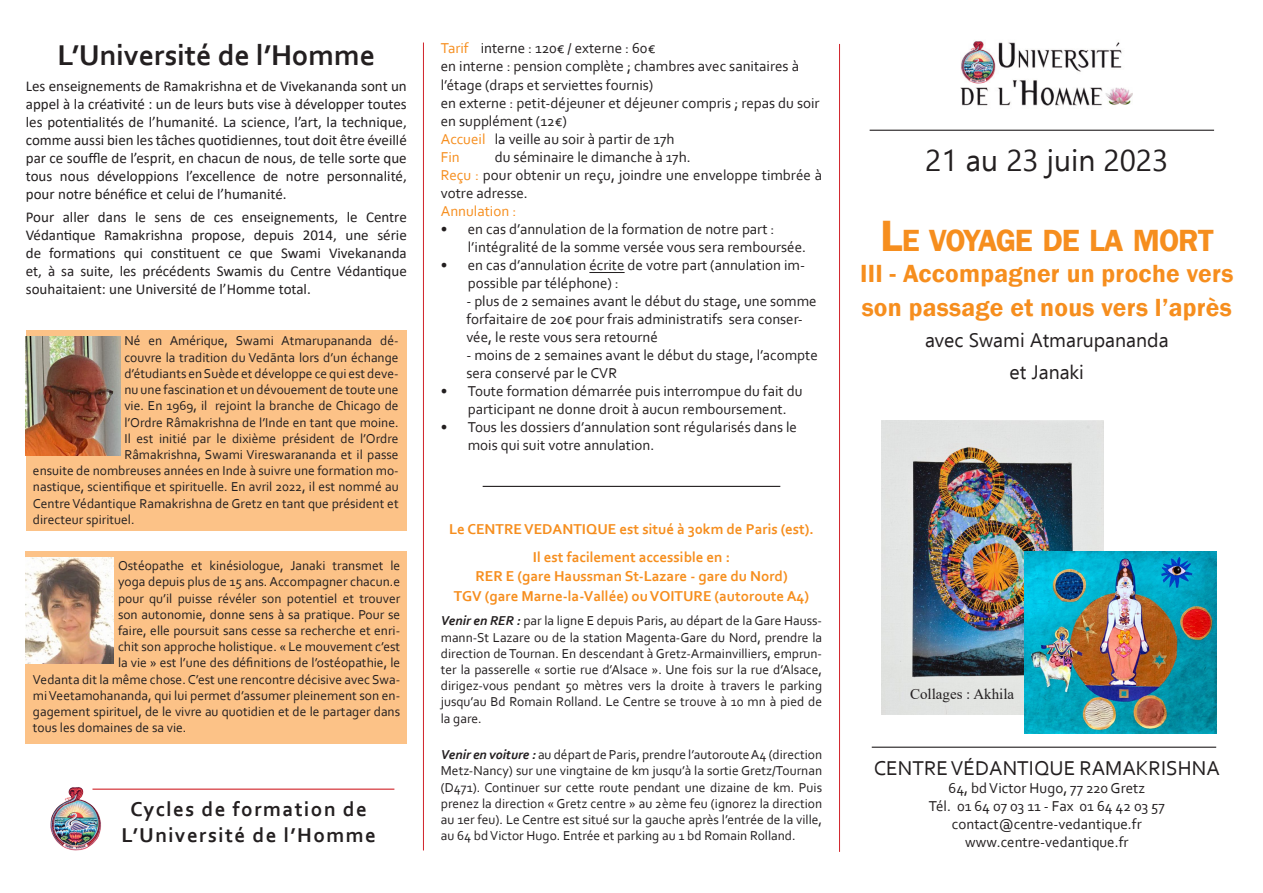
<style>
.page{position:relative;width:1263px;height:893px;background:#fff}
.page>*{position:absolute;margin:0;border:0;box-sizing:border-box;transform-origin:0 0}
.t1{font:600 31.5px "Franklin Gothic";letter-spacing:-.03em;color:#f68e1e}
.t2{font:700 30px "Corbel";color:#231f20}
.t3{font:30px "Ebrima";color:#231f20}
.t4{font:600 25.5px/34.2px "Franklin Gothic";letter-spacing:.01em;color:#f68e1e}
.t5{font:700 21px "Corbel";letter-spacing:.07em;color:#231f20}
.t6{font:21px "Corbel";color:#231f20}
.t7{font:19.5px "Ebrima";color:#231f20}
.t8{font:15px/18px "Corbel";color:#231f20}
.t9{font:15px/18px "Calibri";color:#231f20;text-align:justify}
.t10{font:700 15px "Corbel";color:#f68e1e}
.t11{font:15px "Times New Roman";color:#231f20}
.t12{font:15px "Corbel";color:#f68e1e}
.t13{font:13.5px/16.2px "Corbel";color:#231f20;text-align:justify}
.s1{color:#f68e1e}
.s2{font-weight:700;font-style:italic}
.s3{font-size:45px}
</style>
<div class="page">
<hr style="left:870px;top:130px;width:344px;height:1px;background:#231f20">
<hr style="left:839px;top:44px;width:1px;height:808px;background:#d1232a">
<img style="left:50px;top:787px;width:53px;height:63px">
<hr style="left:872px;top:747px;width:344px;height:1px;background:#231f20">
<hr style="left:92px;top:789px;width:302px;height:1px;background:#d1232a">
<hr style="left:423px;top:43px;width:1px;height:807px;background:#d1232a">
<img style="left:960px;top:41px;width:173px;height:65px">
<div style="left:26px;top:330px;width:380px;height:200px;background:#fcc287"></div>
<img style="left:881px;top:421px;width:222px;height:294px">
<img style="left:25px;top:336px;width:95px;height:119px">
<img style="left:1024px;top:551px;width:192px;height:183px">
<div style="left:26px;top:551px;width:381px;height:193px;background:#fcc287"></div>
<img style="left:26px;top:558px;width:88px;height:105px">
<hr style="left:483px;top:486px;width:297px;height:1px;background:#231f20">
<hr style="left:589px;top:272px;width:36px;height:1px;background:#231f20">
<p class="t2" style="left:58px;top:36px;width:319px">L’Université de l’Homme</p>
<p class="t9" style="left:26px;top:77px;width:382px">Les enseignements de Ramakrishna et de Vivekananda sont un appel à la créativité : un de leurs buts vise à développer toutes les potentialités de l’humanité. La science, l’art, la technique, comme aussi bien les tâches quotidiennes, tout doit être éveillé par ce souffle de l’esprit, en chacun de nous, de telle sorte que tous nous développions l’excellence de notre personnalité, pour notre bénéfice et celui de l’humanité.</p>
<p class="t9" style="left:26px;top:207px;width:382px">Pour aller dans le sens de ces enseignements, le Centre Védantique Ramakrishna propose, depuis 2014, une série de formations qui constituent ce que Swami Vivekananda et, à sa suite, les précédents Swamis du Centre Védantique souhaitaient: une Université de l’Homme total.</p>
<p class="t13" style="left:124px;top:333px;width:276px">Né en Amérique, Swami Atmarupananda dé-</p>
<p class="t13" style="left:124px;top:349px;width:276px">couvre la tradition du Vedānta lors d’un échange</p>
<p class="t13" style="left:124px;top:365px;width:276px">d’étudiants en Suède et développe ce qui est deve-</p>
<p class="t13" style="left:124px;top:381px;width:276px">nu une fascination et un dévouement de toute une</p>
<p class="t13" style="left:124px;top:397px;width:276px">vie. En 1969, il rejoint la branche de Chicago de</p>
<p class="t13" style="left:124px;top:414px;width:276px">l’Ordre Râmakrishna de l’Inde en tant que moine.</p>
<p class="t13" style="left:124px;top:430px;width:276px">Il est initié par le dixième président de l’Ordre</p>
<p class="t13" style="left:124px;top:446px;width:276px">Râmakrishna, Swami Vireswarananda et il passe</p>
<p class="t13" style="left:33px;top:462px;width:367px">ensuite de nombreuses années en Inde à suivre une formation mo-</p>
<p class="t13" style="left:33px;top:478px;width:367px">nastique, scientifique et spirituelle. En avril 2022, il est nommé au</p>
<p class="t13" style="left:33px;top:495px;width:367px">Centre Védantique Ramakrishna de Gretz en tant que président et</p>
<p class="t13" style="left:33px;top:511px;width:103px">directeur spirituel.</p>
<p class="t13" style="left:118px;top:557px;width:284px">Ostéopathe et kinésiologue, Janaki transmet le</p>
<p class="t13" style="left:118px;top:574px;width:284px">yoga depuis plus de 15 ans. Accompagner chacun.e</p>
<p class="t13" style="left:118px;top:590px;width:284px">pour qu’il puisse révéler son potentiel et trouver</p>
<p class="t13" style="left:118px;top:606px;width:284px">son autonomie, donne sens à sa pratique. Pour se</p>
<p class="t13" style="left:118px;top:622px;width:284px">faire, elle poursuit sans cesse sa recherche et enri-</p>
<p class="t13" style="left:118px;top:638px;width:284px">chit son approche holistique. « Le mouvement c’est</p>
<p class="t13" style="left:118px;top:655px;width:284px">la vie » est l’une des définitions de l’ostéopathie, le</p>
<p class="t13" style="left:33px;top:671px;width:369px">Vedanta dit la même chose. C’est une rencontre décisive avec Swa-</p>
<p class="t13" style="left:33px;top:687px;width:369px">mi Veetamohananda, qui lui permet d’assumer pleinement son en-</p>
<p class="t13" style="left:33px;top:703px;width:369px">gagement spirituel, de le vivre au quotidien et de le partager dans</p>
<p class="t13" style="left:33px;top:719px;width:155px">tous les domaines de sa vie.</p>
<p class="t5" style="left:130px;top:796px;width:238px">Cycles de formation de</p>
<p class="t5" style="left:121px;top:822px;width:256px">L’Université de l’Homme</p>
<p class="t8" style="left:441px;top:39px;width:216px"><span class="s1">Tarif</span> interne : 120€ / externe : 60€</p>
<p class="t8" style="left:441px;top:57px;width:380px">en interne : pension complète ; chambres avec sanitaires à l’étage (draps et serviettes fournis)<br>en externe : petit-déjeuner et déjeuner compris ; repas du soir en supplément (12€)<br><span class="s1">Accueil</span> la veille au soir à partir de 17h</p>
<p class="t12" style="left:441px;top:147px;width:20px">Fin</p>
<p class="t8" style="left:495px;top:147px;width:197px">du séminaire le dimanche à 17h.</p>
<p class="t8" style="left:441px;top:165px;width:383px"><span class="s1">Reçu :</span> pour obtenir un reçu, joindre une enveloppe timbrée à votre adresse.</p>
<p class="t12" style="left:441px;top:201px;width:77px">Annulation :</p>
<p class="t8" style="left:468px;top:219px;width:340px;text-indent:-27px">• en cas d’annulation de la formation de notre part : l’intégralité de la somme versée vous sera remboursée.</p>
<p class="t8" style="left:468px;top:255px;width:339px;text-indent:-27px">• en cas d’annulation écrite de votre part (annulation im&shy;possible par téléphone) :</p>
<p class="t8" style="left:466px;top:291px;width:352px">- plus de 2 semaines avant le début du stage, une somme forfaitaire de 20€ pour frais administratifs sera conser&shy;vée, le reste vous sera retourné</p>
<p class="t8" style="left:466px;top:345px;width:353px">- moins de 2 semaines avant le début du stage, l’acompte sera conservé par le CVR</p>
<p class="t8" style="left:468px;top:381px;width:336px;text-indent:-27px">• Toute formation démarrée puis interrompue du fait du participant ne donne droit à aucun remboursement.</p>
<p class="t8" style="left:468px;top:417px;width:331px;text-indent:-27px">• Tous les dossiers d’annulation sont régularisés dans le mois qui suit votre annulation.</p>
<p class="t10" style="left:449px;top:520px;width:366px">Le CENTRE VEDANTIQUE est situé à 30km de Paris (est).</p>
<p class="t10" style="left:533px;top:548px;width:199px">Il est facilement accessible en :</p>
<p class="t10" style="left:475px;top:567px;width:314px">RER E (gare Haussman St-Lazare - gare du Nord)</p>
<p class="t10" style="left:454px;top:586px;width:357px">TGV (gare Marne-la-Vallée) ou VOITURE (autoroute A4)</p>
<p class="t13" style="left:441px;top:612px;width:383px"><span class="s2">Venir en RER :</span> par la ligne E depuis Paris, au départ de la Gare Hauss&shy;mann-St Lazare ou de la station Magenta-Gare du Nord, prendre la direction de Tournan. En descendant à Gretz-Armainvilliers, emprun&shy;ter la passerelle « sortie rue d’Alsace ». Une fois sur la rue d’Alsace, dirigez-vous pendant 50 mètres vers la droite à travers le parking jusqu’au Bd Romain Rolland. Le Centre se trouve à 10 mn à pied de la gare.</p>
<p class="t13" style="left:441px;top:746px;width:383px"><span class="s2">Venir en voiture :</span> au départ de Paris, prendre l’autoroute A4 (direction Metz-Nancy) sur une vingtaine de km jusqu’à la sortie Gretz/Tournan (D471). Continuer sur cette route pendant une dizaine de km. Puis prenez la direction « Gretz centre » au 2ème feu (ignorez la direction au 1er feu). Le Centre est situé sur la gauche après l’entrée de la ville, au 64 bd Victor Hugo. Entrée et parking au 1 bd Romain Rolland.</p>
<p class="t3" style="left:925px;top:138px;width:244px">21 au 23 juin 2023</p>
<p class="t1" style="left:880px;top:221px;width:335px"><span class="s3">L</span>E VOYAGE DE LA MORT</p>
<p class="t4" style="left:860px;top:256px;width:375px">III - Accompagner un proche vers son passage et nous vers l’après</p>
<p class="t7" style="left:925px;top:326px;width:245px">avec Swami Atmarupananda</p>
<p class="t7" style="left:1009px;top:358px;width:76px">et Janaki</p>
<p class="t11" style="left:910px;top:684px;width:106px">Collages : Akhila</p>
<p class="t6" style="left:874px;top:755px;width:347px">CENTRE VÉDANTIQUE RAMAKRISHNA</p>
<p class="t8" style="left:948px;top:779px;width:198px">64, bd Victor Hugo, 77 220 Gretz</p>
<p class="t8" style="left:929px;top:797px;width:238px">Tél. 01 64 07 03 11 - Fax 01 64 42 03 57</p>
<p class="t8" style="left:952px;top:815px;width:191px">contact@centre-vedantique.fr</p>
<p class="t8" style="left:965px;top:833px;width:165px">www.centre-vedantique.fr</p>
</div>
